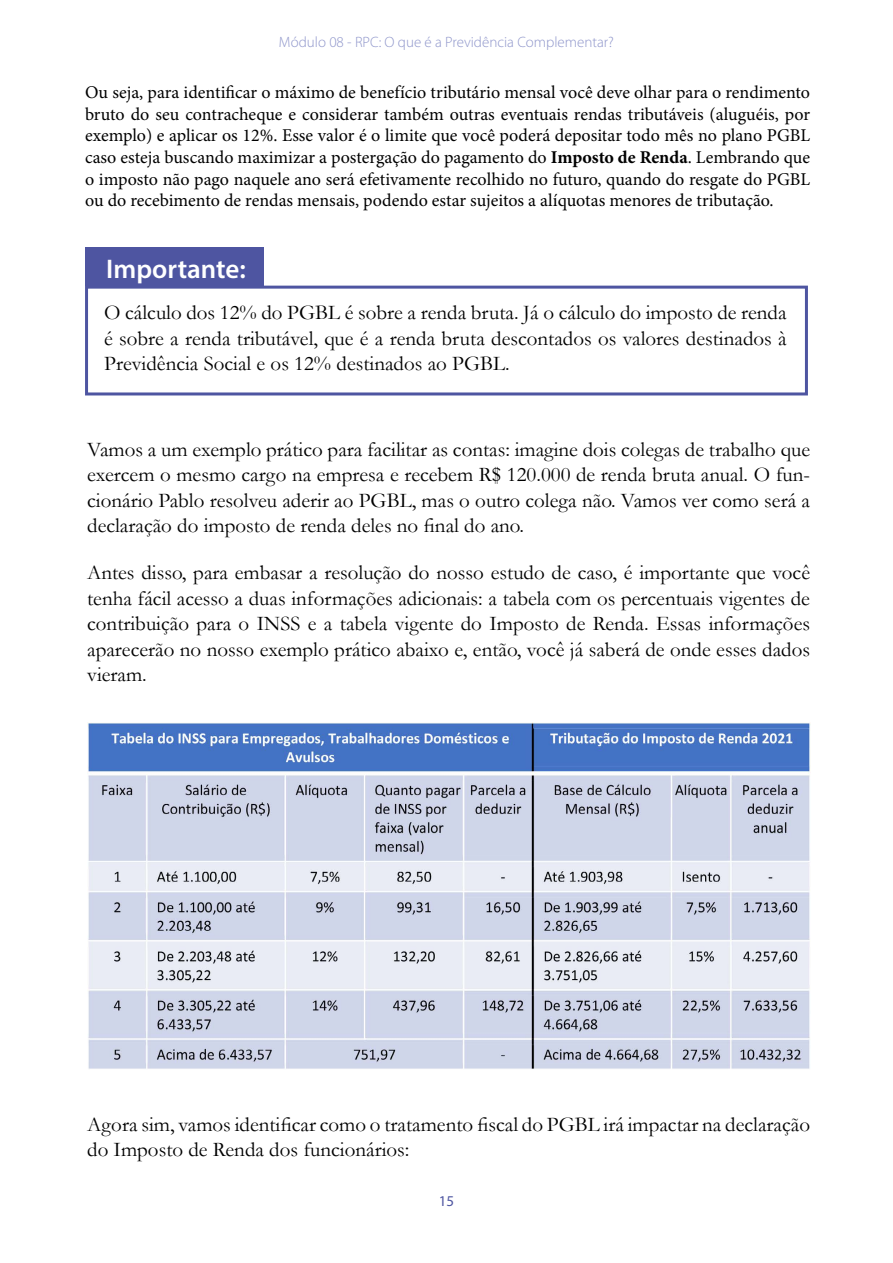
<style>
.page{position:relative;width:893px;height:1263px;background:#fff}
.page>*{position:absolute;margin:0;border:0;box-sizing:border-box;transform-origin:0 0}
.t1{font:600 27px "Myriad Pro";color:#fff}
.t2{font:21px/25.5px "Garamond";color:#000;text-align:justify}
.t3{font:18px/21.6px "Minion Pro";color:#000;text-align:justify}
.t4{font:300 15px "Myriad Pro";color:#8f96cb}
.t5{font:15px "Myriad Pro";color:#4e55a1}
.s1{font-weight:700}
</style>
<div class="page">
<div style="left:85px;top:247px;width:179px;height:39px;background:#4e55a1"></div>
<div style="left:85px;top:286px;width:723px;height:109px;border:3px solid #4e55a1"></div>
<img style="left:87px;top:723px;width:723px;height:346px">
<p class="t4" style="left:279px;top:33px;width:336px">Módulo 08 - RPC: O que é a Previdência Complementar?</p>
<p class="t3" style="left:85px;top:82px;width:727px">Ou seja, para identificar o máximo de benefício tributário mensal você deve olhar para o rendimento bruto do seu contracheque e considerar também outras eventuais rendas tributáveis (aluguéis, por exemplo) e aplicar os 12%. Esse valor é o limite que você poderá depositar todo mês no plano PGBL caso esteja buscando maximizar a postergação do pagamento do <span class="s1">Imposto de Renda</span>. Lembrando que o imposto não pago naquele ano será efetivamente recolhido no futuro, quando do resgate do PGBL ou do recebimento de rendas mensais, podendo estar sujeitos a alíquotas menores de tributação.</p>
<p class="t1" style="left:106px;top:252px;width:141px">Importante:</p>
<p class="t2" style="left:104px;top:299px;width:684px">O cálculo dos 12% do PGBL é sobre a renda bruta. Já o cálculo do imposto de renda é sobre a renda tributável, que é a renda bruta descontados os valores destinados à Previdência Social e os 12% destinados ao PGBL.</p>
<p class="t2" style="left:87px;top:436px;width:724px">Vamos a um exemplo prático para facilitar as contas: imagine dois colegas de trabalho que exercem o mesmo cargo na empresa e recebem R$ 120.000 de renda bruta anual. O fun&shy;cionário Pablo resolveu aderir ao PGBL, mas o outro colega não. Vamos ver como será a declaração do imposto de renda deles no final do ano.</p>
<p class="t2" style="left:87px;top:559px;width:724px">Antes disso, para embasar a resolução do nosso estudo de caso, é importante que você tenha fácil acesso a duas informações adicionais: a tabela com os percentuais vigentes de contribuição para o INSS e a tabela vigente do Imposto de Renda. Essas informações aparecerão no nosso exemplo prático abaixo e, então, você já saberá de onde esses dados vieram.</p>
<p class="t2" style="left:87px;top:1111px;width:724px">Agora sim, vamos identificar como o tratamento fiscal do PGBL irá impactar na declaração do Imposto de Renda dos funcionários:</p>
<p class="t5" style="left:439px;top:1192px;width:17px">15</p>
</div>
